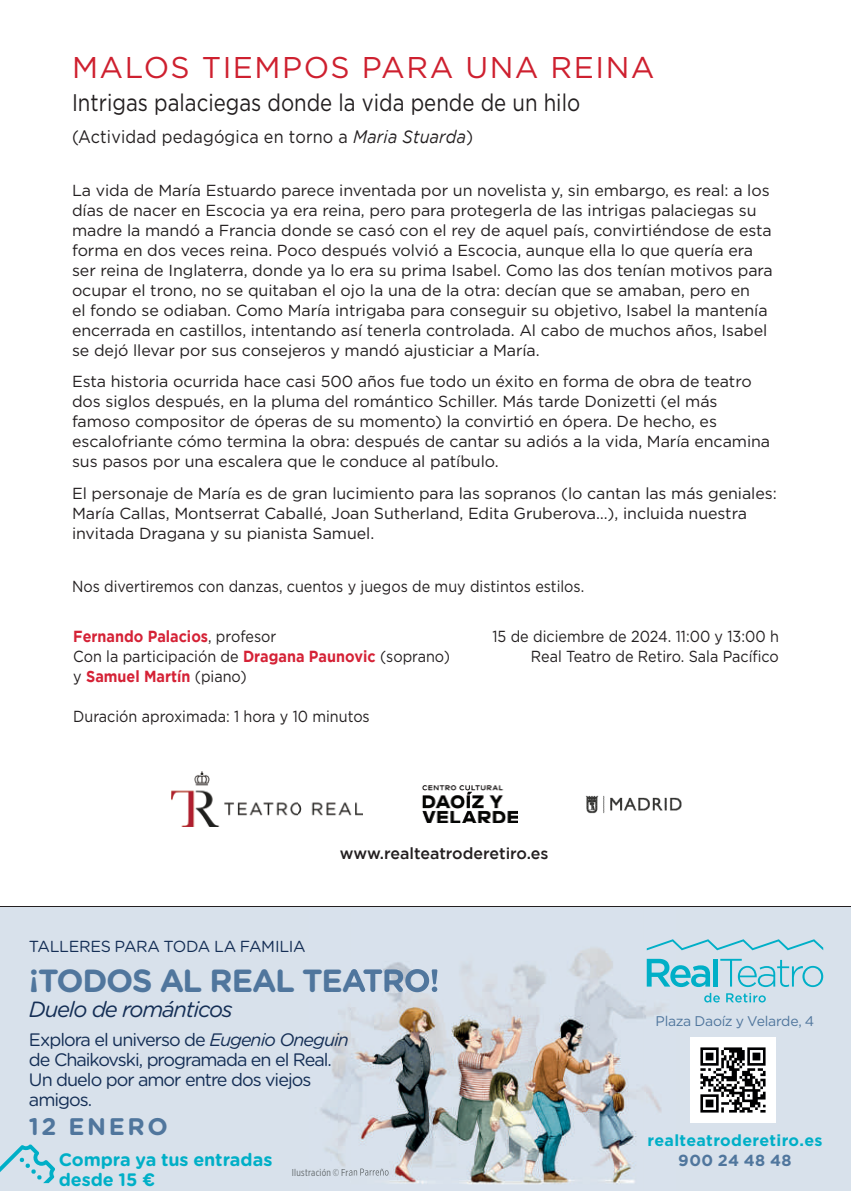
<style>
.page{position:relative;width:851px;height:1191px;background:#fff}
.page>*{position:absolute;margin:0;border:0;box-sizing:border-box;transform-origin:0 0}
.t1{font:700 32px "Gotham Rounded";letter-spacing:-.04em;color:#50769d}
.t2{font:30px "Gotham";letter-spacing:.05em;color:#ce202f}
.t3{font:24px "Gotham";color:#231f20;scale:.85 1}
.t4{font:700 24px "Gotham Rounded";letter-spacing:.11em;color:#50769d}
.t5{font:italic 22px "Gotham Rounded";letter-spacing:-.055em;color:#142e55}
.t6{font:18px/20px "Gotham Rounded";letter-spacing:-.055em;color:#142e55}
.t7{font:18px "Gotham";letter-spacing:.01em;color:#231f20;scale:.9 1}
.t8{font:700 18px/20px "Gotham Rounded";letter-spacing:-.005em;color:#00afc7}
.t9{font:16px/20px "Gotham";letter-spacing:-.005em;color:#231f20}
.t10{font:16px/20px "Gotham";letter-spacing:-.005em;color:#231f20;scale:.9 1}
.t11{font:500 16px "Gotham";color:#231f20}
.t12{font:16px "Gotham Rounded";letter-spacing:-.025em;color:#142e55}
.t13{font:700 16px "Gotham";letter-spacing:.015em;color:#00afc7}
.t14{font:700 16px "Gotham";letter-spacing:.025em;color:#50769d}
.t15{font:14px "Gotham";letter-spacing:-.02em;color:#50769d}
.t16{font:10px "Gotham X Narrow";letter-spacing:.025em;color:#63696c}
.s1{font-style:italic}
.s2{font-weight:700;color:#d52236}
</style>
<div class="page">
<hr style="left:0;top:906px;width:850px;height:1px;background:#231f20">
<img style="left:172px;top:772px;width:190px;height:54px">
<img style="left:422px;top:785px;width:95px;height:37px">
<img style="left:586px;top:795px;width:96px;height:19px">
<div style="left:0;top:907px;width:850px;height:284px;background:#d8e1eb"></div>
<img style="left:321px;top:950px;width:340px;height:216px">
<img style="left:321px;top:969px;width:29px;height:23px">
<img style="left:690px;top:1037px;width:85px;height:85px">
<svg style="left:646px;top:939px;width:177px;height:11px"></svg>
<svg style="left:646px;top:958px;width:64px;height:29px"></svg>
<hr style="left:713px;top:958px;width:4px;height:28px;background:#00afc7">
<svg style="left:720px;top:958px;width:103px;height:29px"></svg>
<svg style="left:704px;top:993px;width:15px;height:9px"></svg>
<svg style="left:726px;top:993px;width:39px;height:9px"></svg>
<svg style="left:0;top:1144px;width:55px;height:39px"></svg>
<img style="left:350px;top:948px;width:293px;height:236px">
<img style="left:350px;top:969px;width:87px;height:23px">
<img style="left:350px;top:1168px;width:38px;height:7px">
<h2 class="t2" style="left:72px;top:48px;width:584px">MALOS TIEMPOS PARA UNA REINA</h2>
<h3 class="t3" style="left:72px;top:87px;width:599px">Intrigas palaciegas donde la vida pende de un hilo</h3>
<p class="t7" style="left:72px;top:125px;width:447px">(Actividad pedagógica en torno a <span class="s1">Maria Stuarda</span>)</p>
<p class="t9" style="left:72px;top:180px;width:702px">La vida de María Estuardo parece inventada por un novelista y, sin embargo, es real: a los días de nacer en Escocia ya era reina, pero para protegerla de las intrigas palaciegas su madre la mandó a Francia donde se casó con el rey de aquel país, convirtiéndose de esta forma en dos veces reina. Poco después volvió a Escocia, aunque ella lo que quería era ser reina de Inglaterra, donde ya lo era su prima Isabel. Como las dos tenían motivos para ocupar el trono, no se quitaban el ojo la una de la otra: decían que se amaban, pero en<br>el fondo se odiaban. Como María intrigaba para conseguir su objetivo, Isabel la mantenía encerrada en castillos, intentando así tenerla controlada. Al cabo de muchos años, Isabel se dejó llevar por sus consejeros y mandó ajusticiar a María.</p>
<p class="t9" style="left:72px;top:371px;width:699px">Esta historia ocurrida hace casi 500 años fue todo un éxito en forma de obra de teatro dos siglos después, en la pluma del romántico Schiller. Más tarde Donizetti (el más famoso compositor de óperas de su momento) la convirtió en ópera. De hecho, es escalofriante cómo termina la obra: después de cantar su adiós a la vida, María encamina sus pasos por una escalera que le conduce al patíbulo.</p>
<p class="t9" style="left:72px;top:482px;width:706px">El personaje de María es de gran lucimiento para las sopranos (lo cantan las más geniales:<br>María Callas, Montserrat Caballé, Joan Sutherland, Edita Gruberova…), incluida nuestra invitada Dragana y su pianista Samuel.</p>
<p class="t10" style="left:72px;top:576px;width:570px">Nos divertiremos con danzas, cuentos y juegos de muy distintos estilos.</p>
<p class="t10" style="left:73px;top:626px;width:420px"><span class="s2">Fernando Palacios</span>, profesor<br>Con la participación de <span class="s2">Dragana Paunovic</span> (soprano) y <span class="s2">Samuel Martín</span> (piano)</p>
<p class="t10" style="left:73px;top:706px;width:331px">Duración aproximada: 1 hora y 10 minutos</p>
<p class="t10" style="left:492px;top:626px;width:320px;text-align:right">15 de diciembre de 2024. 11:00 y 13:00 h<br>Real Teatro de Retiro. Sala Pacífico</p>
<p class="t12" style="left:29px;top:935px;width:278px">TALLERES PARA TODA LA FAMILIA</p>
<p class="t11" style="left:340px;top:844px;width:210px">www.realteatroderetiro.es</p>
<h1 class="t1" style="left:29px;top:957px;width:412px">¡TODOS AL REAL TEATRO!</h1>
<h3 class="t5" style="left:29px;top:994px;width:205px">Duelo de románticos</h3>
<p class="t6" style="left:29px;top:1028px;width:321px">Explora el universo de <span class="s1">Eugenio Oneguin </span>de Chaikovski, programada en el Real.<br>Un duelo por amor entre dos viejos amigos.</p>
<h3 class="t4" style="left:29px;top:1108px;width:140px">12 ENERO</h3>
<p class="t8" style="left:59px;top:1148px;width:215px">Compra ya tus entradas desde 15 €</p>
<p class="t16" style="left:292px;top:1166px;width:98px">Ilustración © Fran Parreño</p>
<p class="t15" style="left:655px;top:1012px;width:160px">Plaza Daoíz y Velarde, 4</p>
<p class="t13" style="left:647px;top:1129px;width:176px">realteatroderetiro.es</p>
<p class="t14" style="left:678px;top:1149px;width:115px">900 24 48 48</p>
</div>
